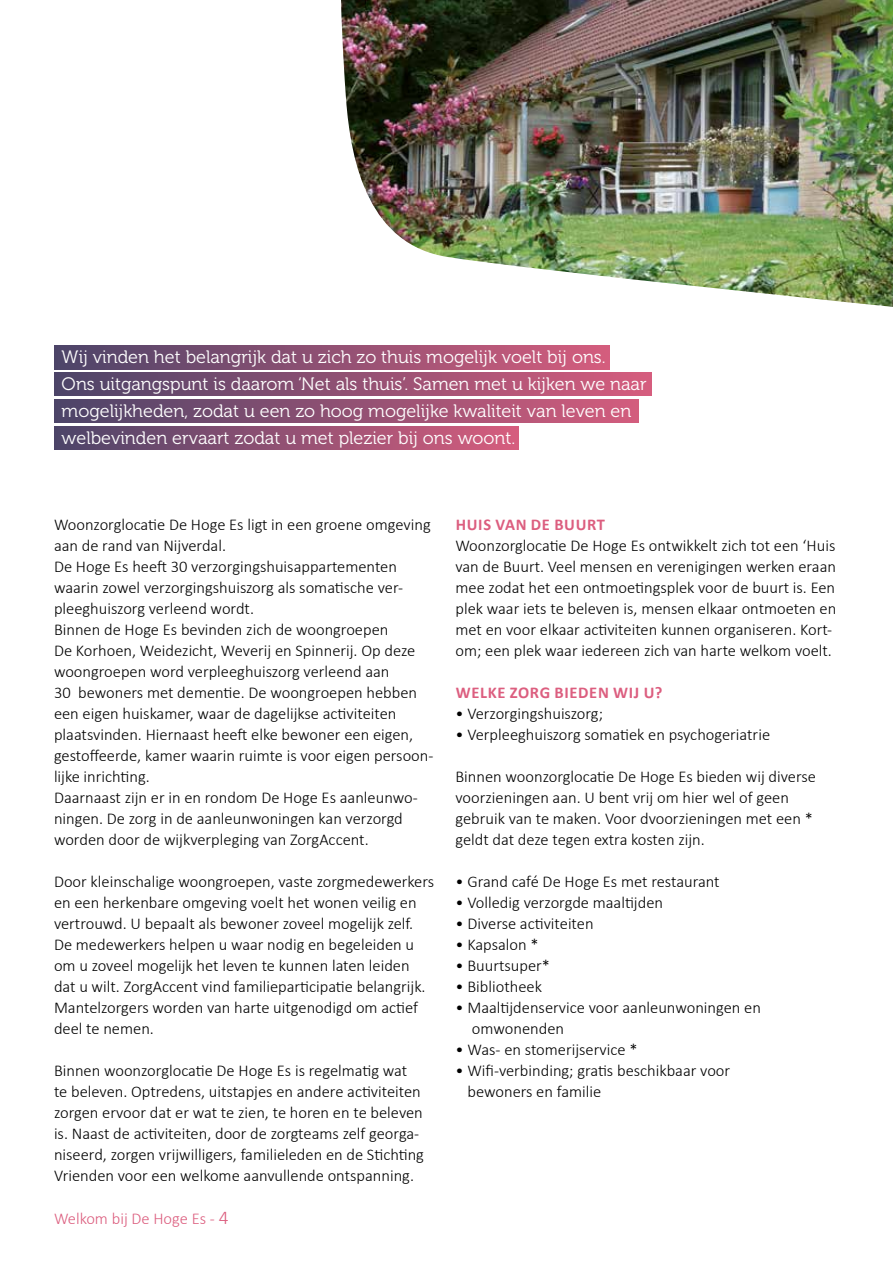
<style>
.page{position:relative;width:893px;height:1263px;background:#fff}
.page>*{position:absolute;margin:0;border:0;box-sizing:border-box;transform-origin:0 0}
.t1{font:18px/27px "Museo 300";color:#fff}
.t2{font:300 16.5px/21px "Calibri";color:#000}
.t3{font:700 16.5px "Calibri";letter-spacing:.04em;color:#dc5e7f}
.t4{font:300 16.5px "Calibri";color:#dc5e7f}
.s1{font-size:19.5px}
</style>
<div class="page">
<img style="left:341px;top:0;width:552px;height:307px">
<div style="left:54px;top:346px;width:556px;height:23px;background:linear-gradient(to right,#4d4469,#d55d7d)"></div>
<div style="left:54px;top:372px;width:597px;height:24px;background:linear-gradient(to right,#4d4469,#d65d7e)"></div>
<div style="left:54px;top:399px;width:584px;height:23px;background:linear-gradient(to right,#4d4469,#d35d7d)"></div>
<div style="left:54px;top:426px;width:465px;height:23px;background:linear-gradient(to right,#4d4469,#d75d7e)"></div>
<p class="t1" style="left:62px;top:343px;width:586px">Wij vinden het belangrijk dat u zich zo thuis mogelijk voelt bij ons.<br>Ons uitgangspunt is daarom ‘Net als thuis’. Samen met u kijken we naar mogelijkheden, zodat u een zo hoog mogelijke kwaliteit van leven en welbevinden ervaart zodat u met plezier bij ons woont.</p>
<p class="t2" style="left:54px;top:513px;width:381px">Woonzorglocatie De Hoge Es ligt in een groene omgeving aan de rand van Nijverdal.<br>De Hoge Es heeft 30 verzorgingshuisappartementen waarin zowel verzorgingshuiszorg als somatische ver&shy;pleeghuiszorg verleend wordt.<br>Binnen de Hoge Es bevinden zich de woongroepen<br>De Korhoen, Weidezicht, Weverij en Spinnerij. Op deze woongroepen word verpleeghuiszorg verleend aan<br>30 bewoners met dementie. De woongroepen hebben een eigen huiskamer, waar de dagelijkse activiteiten plaatsvinden. Hiernaast heeft elke bewoner een eigen, gestoffeerde, kamer waarin ruimte is voor eigen persoon&shy;lijke inrichting.<br>Daarnaast zijn er in en rondom De Hoge Es aanleunwo&shy;ningen. De zorg in de aanleunwoningen kan verzorgd worden door de wijkverpleging van ZorgAccent.</p>
<p class="t2" style="left:54px;top:870px;width:382px">Door kleinschalige woongroepen, vaste zorgmedewerkers en een herkenbare omgeving voelt het wonen veilig en vertrouwd. U bepaalt als bewoner zoveel mogelijk zelf.<br>De medewerkers helpen u waar nodig en begeleiden u om u zoveel mogelijk het leven te kunnen laten leiden dat u wilt. ZorgAccent vind familieparticipatie belangrijk.<br>Mantelzorgers worden van harte uitgenodigd om actief deel te nemen.</p>
<p class="t2" style="left:54px;top:1059px;width:371px">Binnen woonzorglocatie De Hoge Es is regelmatig wat te beleven. Optredens, uitstapjes en andere activiteiten zorgen ervoor dat er wat te zien, te horen en te beleven is. Naast de activiteiten, door de zorgteams zelf georga&shy;niseerd, zorgen vrijwilligers, familieleden en de Stichting Vrienden voor een welkome aanvullende ontspanning.</p>
<p class="t4" style="left:54px;top:1208px;width:176px">Welkom bij De Hoge Es - <span class="s1">4</span></p>
<p class="t3" style="left:456px;top:514px;width:151px">HUIS VAN DE BUURT</p>
<p class="t2" style="left:455px;top:534px;width:382px">Woonzorglocatie De Hoge Es ontwikkelt zich tot een ‘Huis van de Buurt. Veel mensen en verenigingen werken eraan mee zodat het een ontmoetingsplek voor de buurt is. Een plek waar iets te beleven is, mensen elkaar ontmoeten en met en voor elkaar activiteiten kunnen organiseren. Kort&shy;om; een plek waar iedereen zich van harte welkom voelt.</p>
<p class="t3" style="left:456px;top:682px;width:208px">WELKE ZORG BIEDEN WIJ U?</p>
<p class="t2" style="left:455px;top:702px;width:149px">• Verzorgingshuiszorg;</p>
<p class="t2" style="left:455px;top:723px;width:316px">• Verpleeghuiszorg somatiek en psychogeriatrie</p>
<p class="t2" style="left:455px;top:765px;width:362px">Binnen woonzorglocatie De Hoge Es bieden wij diverse voorzieningen aan. U bent vrij om hier wel of geen gebruik van te maken. Voor dvoorzieningen met een * geldt dat deze tegen extra kosten zijn.</p>
<p class="t2" style="left:455px;top:870px;width:266px">• Grand café De Hoge Es met restaurant</p>
<p class="t2" style="left:455px;top:891px;width:209px">• Volledig verzorgde maaltijden</p>
<p class="t2" style="left:455px;top:912px;width:140px">• Diverse activiteiten</p>
<p class="t2" style="left:455px;top:933px;width:85px">• Kapsalon *</p>
<p class="t2" style="left:455px;top:954px;width:96px">• Buurtsuper*</p>
<p class="t2" style="left:455px;top:975px;width:88px">• Bibliotheek</p>
<p class="t2" style="left:472px;top:996px;width:291px;text-indent:-16px">• Maaltijdenservice voor aanleunwoningen en omwonenden</p>
<p class="t2" style="left:455px;top:1038px;width:184px">• Was- en stomerijservice *</p>
<p class="t2" style="left:467px;top:1059px;width:264px;text-indent:-12px">• Wifi-verbinding; gratis beschikbaar voor bewoners en familie</p>
</div>
